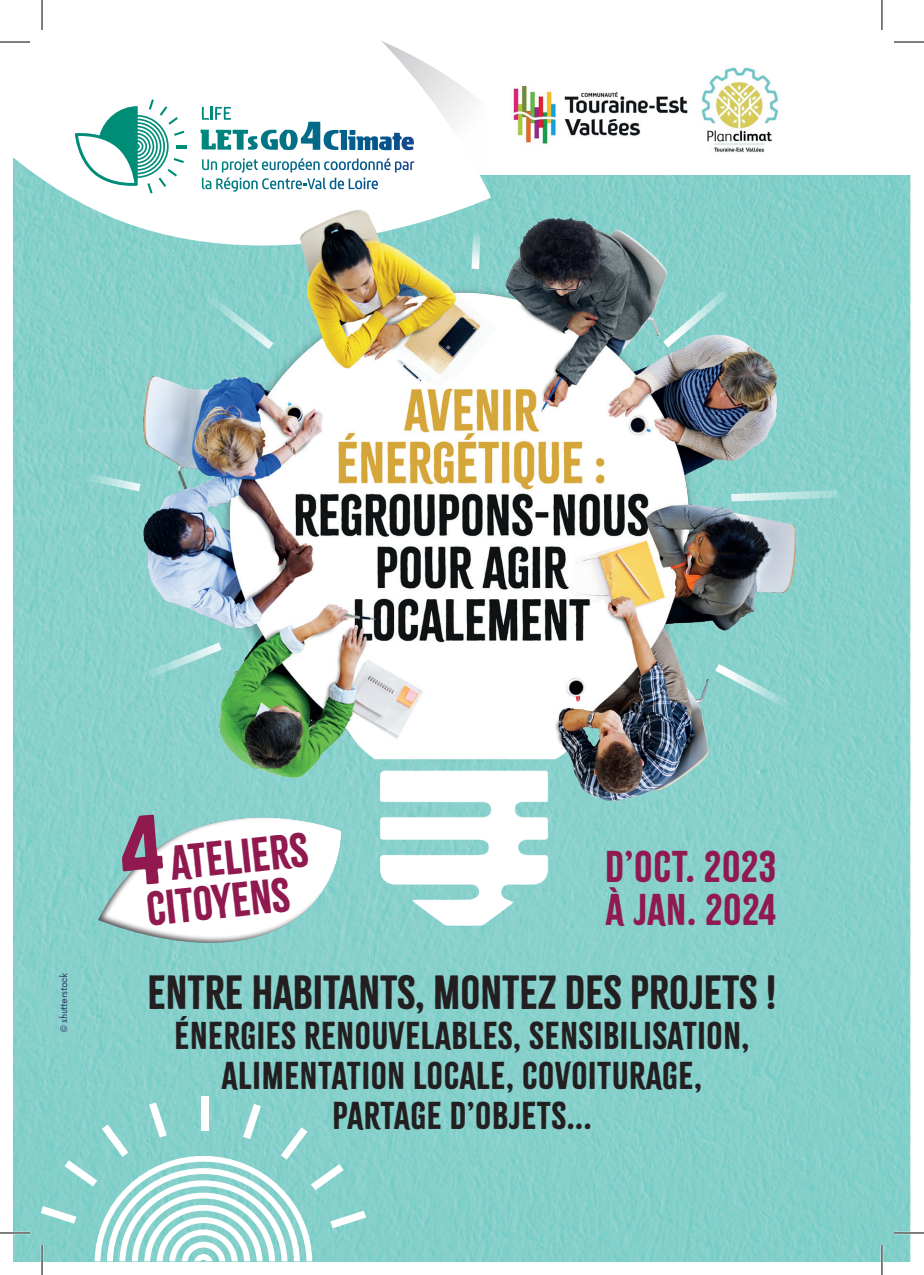
<style>
.page{position:relative;width:924px;height:1275px;background:#fff}
.page>*{position:absolute;margin:0;border:0;box-sizing:border-box;transform-origin:0 0}
.t1{font:42.6px/43.2px "Citrus Gothic Solid";color:#901a4f}
.t2{font:42px "Citrus Gothic Solid";color:#231f20}
.t3{font:39px/42.8px "Citrus Gothic Solid";letter-spacing:.02em;color:#901a4f}
.t4{font:34px/40px "Citrus Gothic Solid";letter-spacing:.02em;color:#231f20;text-align:center}
.t5{font:9px "Now";color:#252560}
</style>
<div class="page">
<img style="left:14px;top:175px;width:895px;height:1086px">
<svg style="left:813px;top:488px;width:26px;height:15px"></svg>
<svg style="left:84px;top:471px;width:50px;height:22px"></svg>
<svg style="left:132px;top:640px;width:2px;height:45px"></svg>
<div style="left:201px;top:1096px;width:8px;height:34px;background:#fff"></div>
<svg style="left:41px;top:1102px;width:325px;height:159px"></svg>
<svg style="left:77px;top:785px;width:288px;height:196px;background:#87d0cb"></svg>
<svg style="left:98px;top:803px;width:36px;height:151px;background:#9ac7c7"></svg>
<svg style="left:14px;top:133px;width:173px;height:154px;fill:#89d1cc"></svg>
<svg style="left:75px;top:99px;width:111px;height:94px"></svg>
<svg style="left:200px;top:41px;width:275px;height:110px"></svg>
<img style="left:134px;top:154px;width:679px;height:816px">
<img style="left:513px;top:67px;width:266px;height:85px">
<hr style="left:0;top:1231px;width:30px;height:3px;background:#fff">
<hr style="left:893px;top:1231px;width:30px;height:3px;background:#fff">
<hr style="left:41px;top:1245px;width:2px;height:30px;background:#fff">
<hr style="left:880px;top:1245px;width:2px;height:30px;background:#fff">
<hr style="left:0;top:42px;width:30px;height:1px;background:#000">
<hr style="left:893px;top:42px;width:30px;height:1px;background:#000">
<hr style="left:0;top:1232px;width:30px;height:1px;background:#000">
<hr style="left:893px;top:1232px;width:30px;height:1px;background:#000">
<hr style="left:42px;top:0;width:1px;height:30px;background:#000">
<hr style="left:42px;top:1245px;width:1px;height:30px;background:#000">
<hr style="left:881px;top:0;width:1px;height:30px;background:#000">
<hr style="left:881px;top:1245px;width:1px;height:30px;background:#000">
<p class="t5" style="left:57px;top:1033px;width:63px;rotate:-90deg">© shutterstock</p>
<p class="t1" style="left:140px;top:845px;width:168px;text-indent:29px;rotate:-6deg">ATELIERS<br>CITOYENS</p>
<p class="t3" style="left:604px;top:846px;width:172px">D’OCT. 2023<br>À JAN. 2024</p>
<p class="t2" style="left:147px;top:965px;width:630px">ENTRE HABITANTS, MONTEZ DES PROJETS !</p>
<p class="t4" style="left:174px;top:1015px;width:576px">ÉNERGIES RENOUVELABLES, SENSIBILISATION,<br>ALIMENTATION LOCALE, COVOITURAGE,<br>PARTAGE D’OBJETS...</p>
</div>
